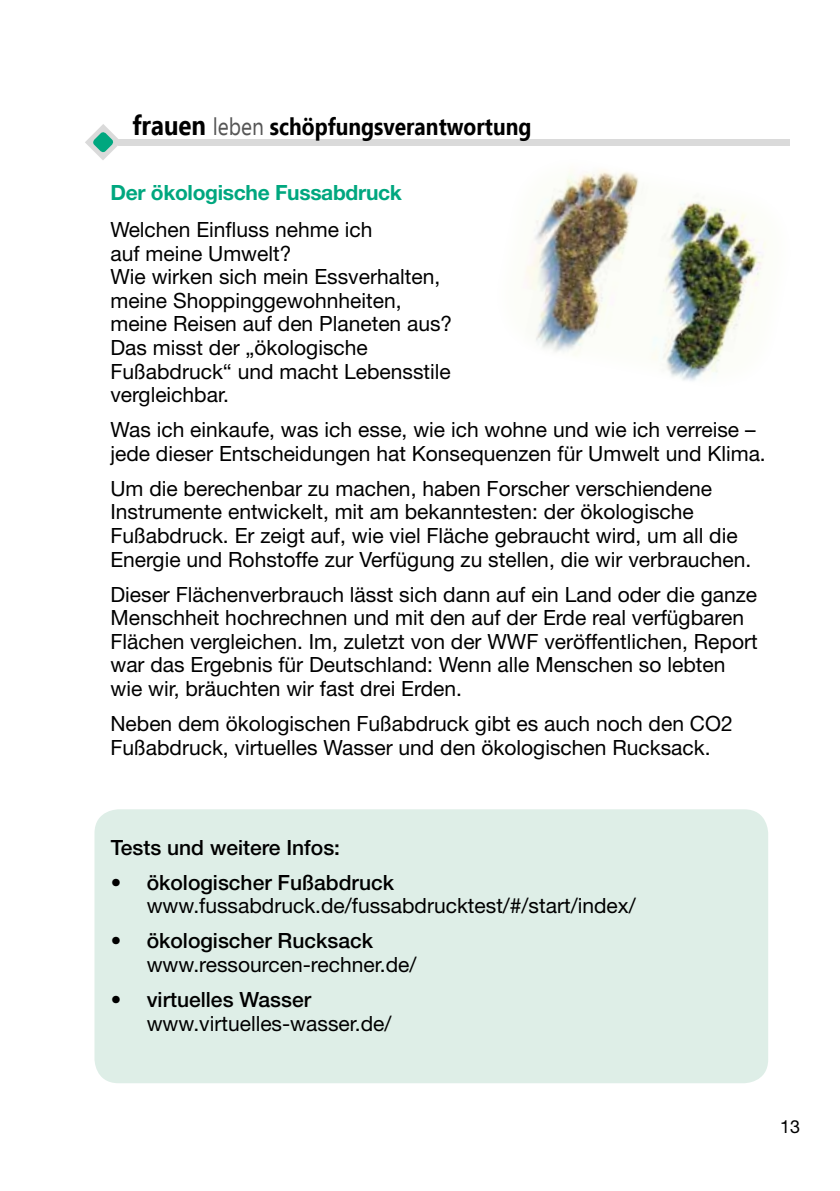
<style>
.page{position:relative;width:840px;height:1191px;background:#fff}
.page>*{position:absolute;margin:0;border:0;box-sizing:border-box;transform-origin:0 0}
.t1{font:700 24.2px "Ebrima";color:#000;scale:.87 1}
.t2{font:21px/23.6px "Helvetica Neue LT";color:#000}
.t3{font:500 21px "Helvetica Neue LT";color:#000}
.t4{font:700 21px "Helvetica Neue LT";letter-spacing:-.015em;color:#00a77f}
.t5{font:18px "Helvetica Neue LT";color:#000}
.s1{font-size:27.6px}
.s2{font-weight:400;color:#565656}
</style>
<div class="page">
<div style="left:94px;top:809px;width:673px;height:274px;background:#deeee7;border-radius:24px"></div>
<svg style="left:85px;top:124px;width:703px;height:36px"></svg>
<img style="left:485px;top:159px;width:303px;height:222px">
<p class="t1" style="left:132px;top:109px;width:460px"><span class="s1">frauen</span> <span class="s2">leben</span> schöpfungsverantwortung</p>
<p class="t4" style="left:110px;top:180px;width:293px">Der ökologische Fussabdruck</p>
<p class="t2" style="left:110px;top:217px;width:343px">Welchen Einfluss nehme ich<br>auf meine Umwelt?<br>Wie wirken sich mein Essverhalten, meine Shoppinggewohnheiten, meine Reisen auf den Planeten aus?<br>Das misst der „ökologische<br>Fußabdruck“ und macht Lebensstile vergleichbar.</p>
<p class="t2" style="left:110px;top:417px;width:656px">Was ich einkaufe, was ich esse, wie ich wohne und wie ich verreise – jede dieser Entscheidungen hat Konsequenzen für Umwelt und Klima.</p>
<p class="t2" style="left:110px;top:476px;width:642px">Um die berechenbar zu machen, haben Forscher verschiendene Instrumente entwickelt, mit am bekanntesten: der ökologische Fußabdruck. Er zeigt auf, wie viel Fläche gebraucht wird, um all die Energie und Rohstoffe zur Verfügung zu stellen, die wir verbrauchen.</p>
<p class="t2" style="left:110px;top:582px;width:648px">Dieser Flächenverbrauch lässt sich dann auf ein Land oder die ganze Menschheit hochrechnen und mit den auf der Erde real verfügbaren Flächen vergleichen. Im, zuletzt von der WWF veröffentlichen, Report war das Ergebnis für Deutschland: Wenn alle Menschen so lebten wie wir, bräuchten wir fast drei Erden.</p>
<p class="t2" style="left:110px;top:711px;width:623px">Neben dem ökologischen Fußabdruck gibt es auch noch den CO2<br>Fußabdruck, virtuelles Wasser und den ökologischen Rucksack.</p>
<p class="t3" style="left:111px;top:835px;width:231px">Tests und weitere Infos:</p>
<p class="t3" style="left:111px;top:870px;width:285px">• ökologischer Fußabdruck</p>
<p class="t2" style="left:147px;top:894px;width:490px">www.fussabdruck.de/fussabdrucktest/#/start/index/</p>
<p class="t3" style="left:111px;top:928px;width:264px">• ökologischer Rucksack</p>
<p class="t2" style="left:147px;top:952px;width:271px">www.ressourcen-rechner.de/</p>
<p class="t3" style="left:111px;top:987px;width:202px">• virtuelles Wasser</p>
<p class="t2" style="left:147px;top:1011px;width:246px">www.virtuelles-wasser.de/</p>
<p class="t5" style="left:779px;top:1116px;width:22px">13</p>
</div>
